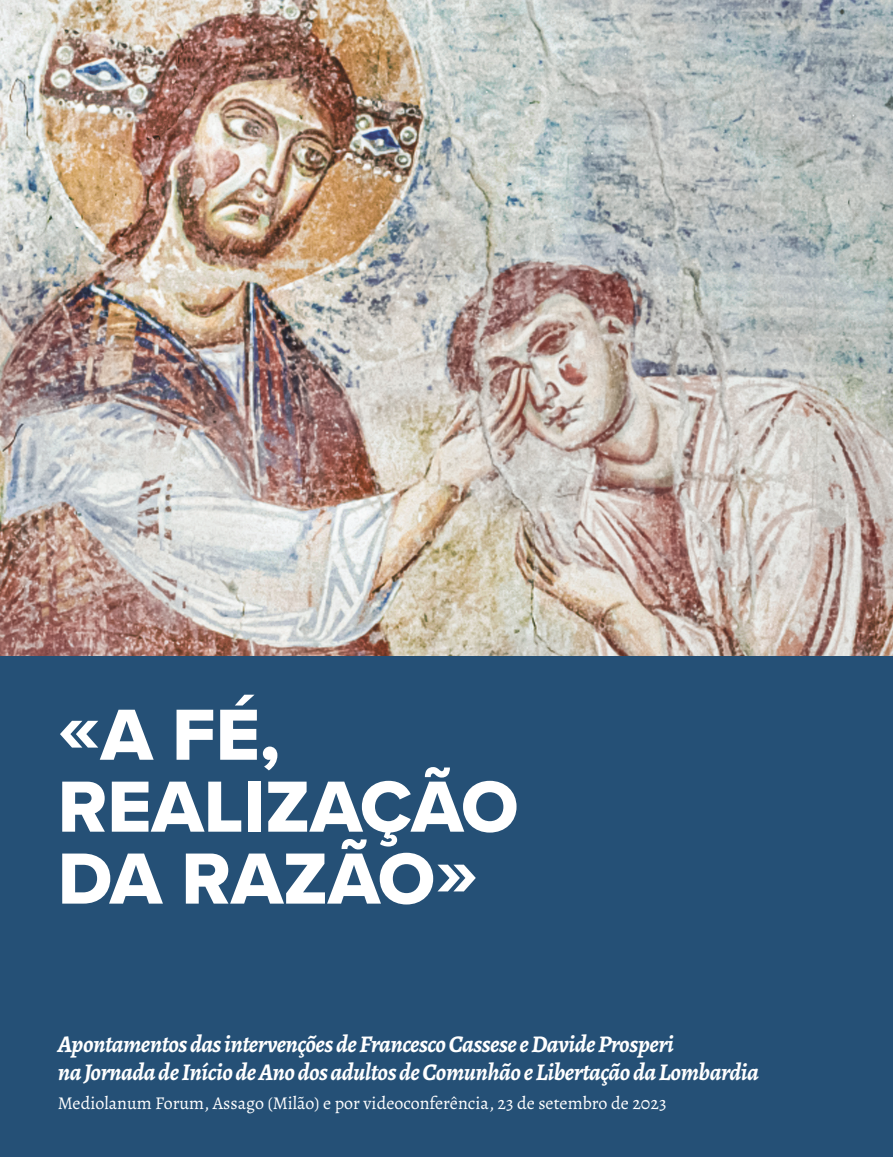
<style>
.page{position:relative;width:893px;height:1157px;background:#fff}
.page>*{position:absolute;margin:0;border:0;box-sizing:border-box;transform-origin:0 0}
.t1{font:75px/71.8px "Proxima Nova Extrabld";color:#fff}
.t2{font:italic 700 24px "Alegreya";letter-spacing:-.02em;color:#fff}
.t3{font:18px "Alegreya";color:#fff}
</style>
<div class="page">
<div style="left:0;top:0;width:893px;height:1156px;background:#255076"></div>
<img style="left:0;top:0;width:893px;height:655px">
<p class="t1" style="left:58px;top:697px;width:462px">«A FÉ,<br>REALIZAÇÃO<br>DA RAZÃO»</p>
<p class="t2" style="left:58px;top:1026px;width:618px">Apontamentos das intervenções de Francesco Cassese e Davide Prosperi</p>
<p class="t2" style="left:58px;top:1054px;width:702px">na Jornada de Início de Ano dos adultos de Comunhão e Libertação da Lombardia</p>
<p class="t3" style="left:58px;top:1091px;width:610px">Mediolanum Forum, Assago (Milão) e por videoconferência, 23 de setembro de 2023</p>
</div>
